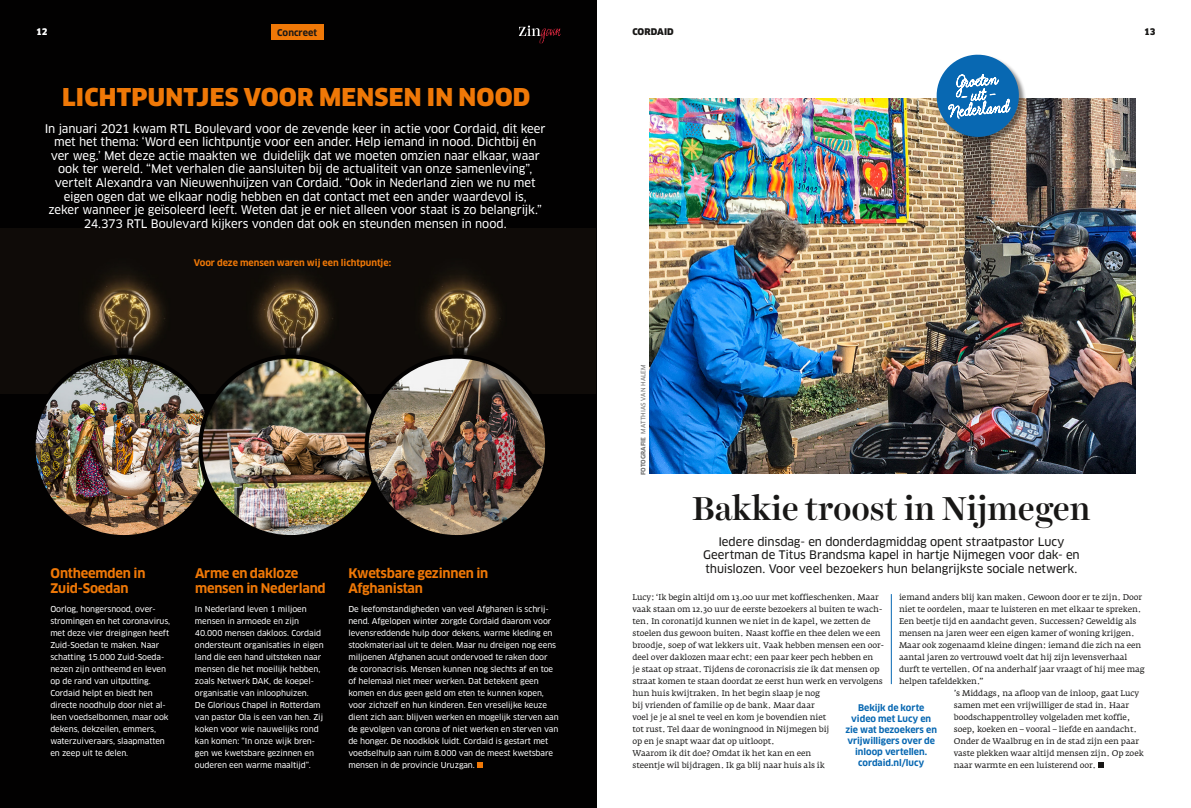
<style>
.page{position:relative;width:1191px;height:808px;background:#fff}
.page>*{position:absolute;margin:0;border:0;box-sizing:border-box;transform-origin:0 0}
.t1{font:500 33.6px "Harriet Display";color:#181716}
.t2{font:900 24px "Clan OT";letter-spacing:.01em;color:#ef7807}
.t3{font:700 13px/15px "Clan OT";letter-spacing:-.015em;color:#ef7807}
.t4{font:11.6px/13.6px "Clan OT News";letter-spacing:-.01em;color:#fff;text-align:center}
.t5{font:11.6px/13.7px "Clan OT News";letter-spacing:-.01em;color:#181716;text-align:center}
.t6{font:700 9.1px "Clan OT";letter-spacing:.005em;color:#181716}
.t7{font:700 9px/11px "Clan OT";letter-spacing:-.005em;color:#0868b2;text-align:center}
.t8{font:700 9px "Clan OT";color:#ef7807}
.t9{font:900 9px "Clan OT";letter-spacing:.01em;color:#181716}
.t10{font:900 9px "Clan OT";color:#fff}
.t11{font:8.2px/12px "Fedra Serif A";letter-spacing:-.01em;color:#181716}
.t12{font:8px/12px "Clan OT News";letter-spacing:-.01em;color:#fff}
.t13{font:6px "Clan OT News";letter-spacing:.01em;color:#6e6e6e}
.s1{font-family:"Clan OT";font-weight:700}
</style>
<div class="page">
<div style="left:0;top:0;width:596px;height:808px;background:#020101"></div>
<img style="left:0;top:228px;width:595px;height:166px">
<img style="left:650px;top:99px;width:486px;height:375px">
<svg style="left:1098px;top:762px;width:5px;height:6px"></svg>
<div style="left:937px;top:55px;width:89px;height:90px;background:#181716;opacity:.5"></div>
<img style="left:934px;top:54px;width:86px;height:89px">
<svg style="left:519px;top:26px;width:19px;height:10px"></svg>
<img style="left:538px;top:28px;width:23px;height:15px">
<div style="left:271px;top:25px;width:52px;height:15px;background:#ef7807"></div>
<svg style="left:477px;top:762px;width:6px;height:6px"></svg>
<img style="left:34px;top:357px;width:180px;height:180px;border-radius:90px">
<img style="left:200px;top:357px;width:181px;height:180px;border-radius:90px">
<img style="left:366px;top:357px;width:181px;height:180px;border-radius:90px">
<div style="left:364px;top:355px;width:185px;height:184px;border:4px solid #020101;border-radius:50%"></div>
<hr style="left:891px;top:594px;width:1px;height:90px;background:#0868b2">
<p class="t10" style="left:36px;top:27px;width:13px">12</p>
<p class="t6" style="left:277px;top:27px;width:42px">Concreet</p>
<h2 class="t2" style="left:62px;top:83px;width:470px">LICHTPUNTJES VOOR MENSEN IN NOOD</h2>
<p class="t4" style="left:45px;top:122px;width:502px">In januari 2021 kwam RTL Boulevard voor de zevende keer in actie voor Cordaid, dit keer met het thema: ‘Word een lichtpuntje voor een ander. Help iemand in nood. Dichtbij én ver weg.’ Met deze actie maakten we duidelijk dat we moeten omzien naar elkaar, waar ook ter wereld. “Met verhalen die aansluiten bij de actualiteit van onze samenleving”, vertelt Alexandra van Nieuwenhuijzen van Cordaid. “Ook in Nederland zien we nu met eigen ogen dat we elkaar nodig hebben en dat contact met een ander waardevol is,<br>zeker wanneer je geïsoleerd leeft. Weten dat je er niet alleen voor staat is zo belangrijk.” 24.373 RTL Boulevard kijkers vonden dat ook en steunden mensen in nood.</p>
<p class="t8" style="left:194px;top:258px;width:199px">Voor deze mensen waren wij een lichtpuntje:</p>
<h3 class="t3" style="left:51px;top:566px;width:96px">Ontheemden in<br>Zuid-Soedan</h3>
<p class="t12" style="left:50px;top:603px;width:121px">Oorlog, hongersnood, over&shy;stromingen en het coronavirus, met deze vier dreigingen heeft<br>Zuid-Soedan te maken. Naar schatting 15.000 Zuid-Soeda&shy;nezen zijn ontheemd en leven op de rand van uitputting.<br>Cordaid helpt en biedt hen directe noodhulp door niet al&shy;leen voedselbonnen, maar ook dekens, dekzeilen, emmers, waterzuiveraars, slaapmatten en zeep uit te delen.</p>
<h3 class="t3" style="left:195px;top:566px;width:132px">Arme en dakloze mensen in Nederland</h3>
<p class="t12" style="left:195px;top:603px;width:130px">In Nederland leven 1 miljoen mensen in armoede en zijn<br>40.000 mensen dakloos. Cordaid ondersteunt organisaties in eigen land die een hand uitsteken naar mensen die het moeilijk hebben, zoals Netwerk DAK, de koepel&shy;organisatie van inloophuizen.<br>De Glorious Chapel in Rotterdam van pastor Ola is een van hen. Zij koken voor wie nauwelijks rond kan komen: “In onze wijk bren&shy;gen we kwetsbare gezinnen en ouderen een warme maaltijd”.</p>
<h3 class="t3" style="left:348px;top:566px;width:141px">Kwetsbare gezinnen in<br>Afghanistan</h3>
<p class="t12" style="left:348px;top:603px;width:212px">De leefomstandigheden van veel Afghanen is schrij&shy;nend. Afgelopen winter zorgde Cordaid daarom voor levensreddende hulp door dekens, warme kleding en stookmateriaal uit te delen. Maar nu dreigen nog eens miljoenen Afghanen acuut ondervoed te raken door de coronacrisis. Mensen kunnen nog slechts af en toe of helemaal niet meer werken. Dat betekent geen komen en dus geen geld om eten te kunnen kopen, voor zichzelf en hun kinderen. Een vreselijke keuze dient zich aan: blijven werken en mogelijk sterven aan de gevolgen van corona of niet werken en sterven van de honger. De noodklok luidt. Cordaid is gestart met voedselhulp aan ruim 8.000 van de meest kwetsbare mensen in de provincie Uruzgan.</p>
<p class="t9" style="left:632px;top:27px;width:43px">CORDAID</p>
<p class="t9" style="left:1144px;top:27px;width:13px">13</p>
<p class="t13" style="left:639px;top:475px;width:112px;rotate:-90deg"><span class="s1">FOTOGRAFIE</span> MATTHIAS VAN HALEM</p>
<h1 class="t1" style="left:692px;top:485px;width:400px">Bakkie troost in Nijmegen</h1>
<h3 class="t5" style="left:703px;top:535px;width:378px">Iedere dinsdag- en donderdagmiddag opent straatpastor Lucy<br>Geertman de Titus Brandsma kapel in hartje Nijmegen voor dak- en thuislozen. Voor veel bezoekers hun belangrijkste sociale netwerk.</h3>
<p class="t11" style="left:632px;top:591px;width:253px">Lucy: ‘Ik begin altijd om 13.00 uur met koffieschenken. Maar vaak staan om 12.30 uur de eerste bezoekers al buiten te wach&shy;ten. In coronatijd kunnen we niet in de kapel, we zetten de stoelen dus gewoon buiten. Naast koffie en thee delen we een broodje, soep of wat lekkers uit. Vaak hebben mensen een oor&shy;deel over daklozen maar echt: een paar keer pech hebben en<br>je staat op straat. Tijdens de coronacrisis zie ik dat mensen op straat komen te staan doordat ze eerst hun werk en vervolgens hun huis kwijtraken. In het begin slaap je nog<br>bij vrienden of familie op de bank. Maar daar<br>voel je je al snel te veel en kom je bovendien niet<br>tot rust. Tel daar de woningnood in Nijmegen bij<br>op en je snapt waar dat op uitloopt.<br>Waarom ik dit doe? Omdat ik het kan en een<br>steentje wil bijdragen. Ik ga blij naar huis als ik</p>
<p class="t11" style="left:899px;top:591px;width:245px">iemand anders blij kan maken. Gewoon door er te zijn. Door</p>
<p class="t11" style="left:899px;top:603px;width:244px">niet te oordelen, maar te luisteren en met elkaar te spreken.</p>
<p class="t11" style="left:899px;top:615px;width:239px">Een beetje tijd en aandacht geven. Successen? Geweldig als</p>
<p class="t11" style="left:899px;top:627px;width:237px">mensen na jaren weer een eigen kamer of woning krijgen.</p>
<p class="t11" style="left:899px;top:639px;width:244px">Maar ook zogenaamd kleine dingen: iemand die zich na een</p>
<p class="t11" style="left:899px;top:651px;width:230px">aantal jaren zo vertrouwd voelt dat hij zijn levensverhaal</p>
<p class="t11" style="left:899px;top:663px;width:247px">durft te vertellen. Of na anderhalf jaar vraagt of hij mee mag</p>
<p class="t11" style="left:899px;top:675px;width:86px">helpen tafeldekken.”</p>
<p class="t11" style="left:953px;top:687px;width:187px">’s Middags, na afloop van de inloop, gaat Lucy</p>
<p class="t11" style="left:953px;top:699px;width:177px">samen met een vrijwilliger de stad in. Haar</p>
<p class="t11" style="left:953px;top:711px;width:178px">boodschappentrolley volgeladen met koffie,</p>
<p class="t11" style="left:953px;top:723px;width:185px">soep, koeken en – vooral – liefde en aandacht.</p>
<p class="t11" style="left:953px;top:735px;width:187px">Onder de Waalbrug en in de stad zijn een paar</p>
<p class="t11" style="left:953px;top:747px;width:191px">vaste plekken waar altijd mensen zijn. Op zoek</p>
<p class="t11" style="left:953px;top:759px;width:144px">naar warmte en een luisterend oor.</p>
<p class="t7" style="left:845px;top:703px;width:93px">Bekijk de korte video met Lucy en zie wat bezoekers en vrijwilligers over de inloop vertellen. cordaid.nl/lucy</p>
</div>
